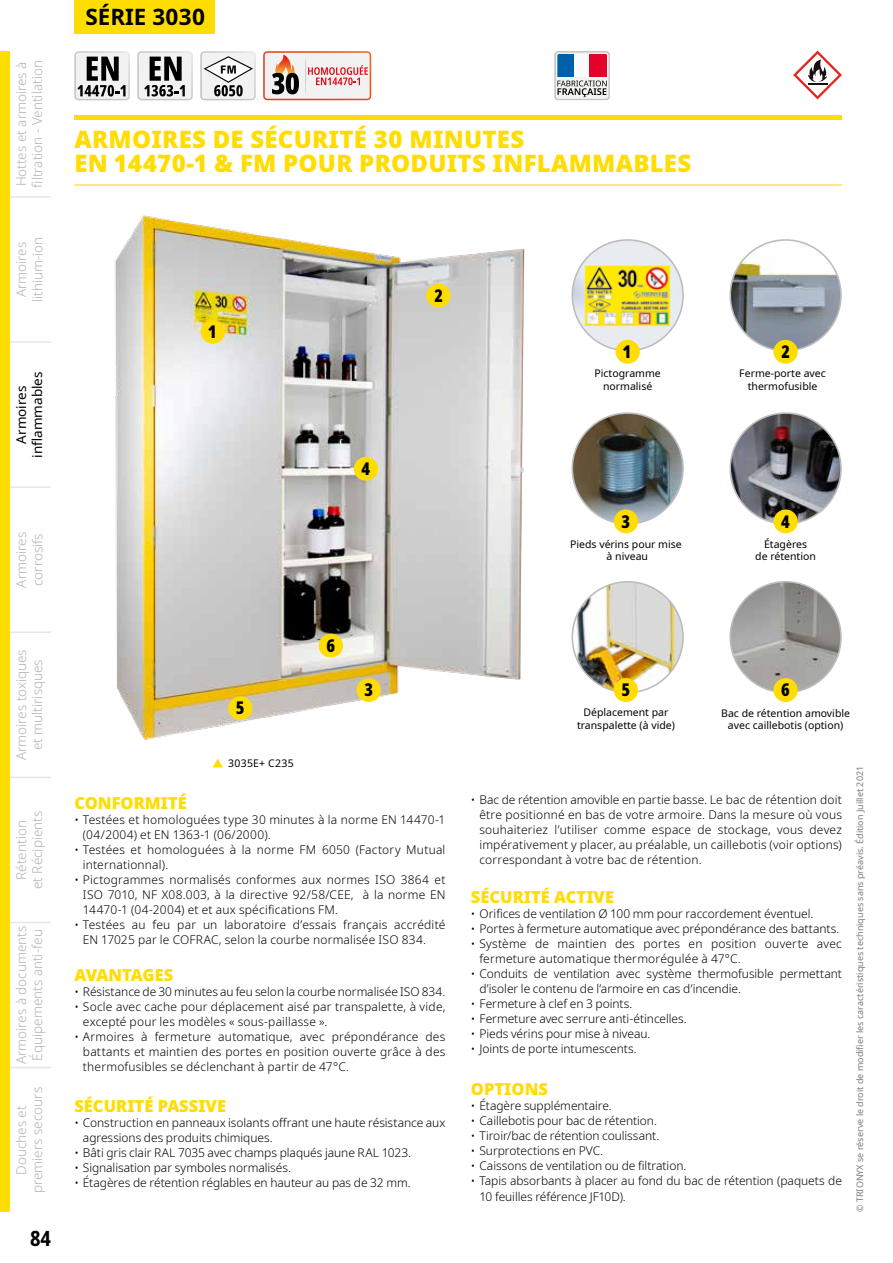
<style>
.page{position:relative;width:893px;height:1263px;background:#fff}
.page>*{position:absolute;margin:0;border:0;box-sizing:border-box;transform-origin:0 0}
.t1{font:900 24px/24px "Noto Sans";letter-spacing:.01em;color:#fd0}
.t2{font:700 22.5px "Noto Sans";color:#000}
.t3{font:700 condensed 21px "Noto Sans";color:#000}
.t4{font:900 extra-condensed 17.55px "Noto Sans";color:#000}
.t5{font:900 16.5px "Noto Sans";color:#fd0}
.t6{font:300 13.5px/16.2px "Noto Sans";color:#b3b2b2;text-align:center}
.t7{font:13.5px/16.2px "Noto Sans";color:#000;text-align:center}
.t8{font:300 12px/15px "Noto Sans";color:#000}
.t9{font:300 12px/15px "Noto Sans";letter-spacing:.02em;color:#000}
.t10{font:10.5px/12.6px "Noto Sans";color:#000;text-align:center}
.t11{font:10.5px "Noto Sans";letter-spacing:.02em;color:#000}
.t12{font:9px "Noto Sans";color:#7c7b7b}
.s1{color:#fff}
</style>
<div class="page">
<svg style="left:10px;top:196px;width:41px;height:872px"></svg>
<div style="left:0;top:51px;width:10px;height:1161px;background:#fd0"></div>
<div style="left:74px;top:0;width:141px;height:34px;background:#fd0"></div>
<svg style="left:554px;top:51px;width:56px;height:49px"></svg>
<div style="left:557px;top:54px;width:17px;height:23px;background:#005fab"></div>
<div style="left:574px;top:54px;width:16px;height:23px;background:#fbfbfb"></div>
<div style="left:590px;top:54px;width:17px;height:23px;background:#e40429"></div>
<hr style="left:74px;top:116px;width:768px;height:4px;background:#fd0">
<svg style="left:793px;top:51px;width:49px;height:48px"></svg>
<hr style="left:74px;top:184px;width:768px;height:2px;background:#ffea80">
<img style="left:114px;top:215px;width:411px;height:525px">
<img style="left:572px;top:240px;width:111px;height:111px;border-radius:55px">
<img style="left:572px;top:413px;width:111px;height:111px;border-radius:55px">
<img style="left:572px;top:582px;width:111px;height:110px;border-radius:55px">
<img style="left:730px;top:240px;width:111px;height:111px;border-radius:55px">
<img style="left:730px;top:413px;width:111px;height:111px;border-radius:55px">
<img style="left:730px;top:582px;width:111px;height:110px;border-radius:55px">
<div style="left:615px;top:340px;width:25px;height:24px;background:#fd0;border-radius:50%"></div>
<div style="left:201px;top:320px;width:24px;height:24px;background:#fd0;border-radius:50%"></div>
<div style="left:773px;top:340px;width:25px;height:24px;background:#fd0;border-radius:50%"></div>
<div style="left:426px;top:284px;width:25px;height:23px;background:#fd0;border-radius:50%"></div>
<div style="left:614px;top:509px;width:24px;height:24px;background:#fd0;border-radius:50%"></div>
<div style="left:357px;top:678px;width:24px;height:24px;background:#fd0;border-radius:50%"></div>
<div style="left:773px;top:509px;width:25px;height:24px;background:#fd0;border-radius:50%"></div>
<div style="left:354px;top:457px;width:24px;height:24px;background:#fd0;border-radius:50%"></div>
<div style="left:614px;top:678px;width:24px;height:24px;background:#fd0;border-radius:50%"></div>
<div style="left:228px;top:696px;width:24px;height:24px;background:#fd0;border-radius:50%"></div>
<div style="left:773px;top:678px;width:25px;height:24px;background:#fd0;border-radius:50%"></div>
<div style="left:319px;top:634px;width:24px;height:23px;background:#fd0;border-radius:50%"></div>
<svg style="left:213px;top:758px;width:10px;height:9px"></svg>
<svg style="left:263px;top:51px;width:108px;height:49px"></svg>
<svg style="left:200px;top:51px;width:56px;height:49px"></svg>
<svg style="left:74px;top:51px;width:56px;height:49px"></svg>
<svg style="left:137px;top:51px;width:56px;height:49px"></svg>
<p class="t6" style="left:13px;top:188px;width:129px;text-align:left;rotate:-90deg">Hottes et armoires à filtration - Ventilation</p>
<p class="t6" style="left:14px;top:302px;width:67px;rotate:-90deg">Armoires lithium-ion</p>
<p class="t7" style="left:13px;top:458px;width:88px;rotate:-90deg">Armoires inflammables</p>
<p class="t6" style="left:14px;top:587px;width:57px;text-align:left;rotate:-90deg">Armoires corrosifs</p>
<p class="t6" style="left:13px;top:760px;width:113px;rotate:-90deg">Armoires toxiques et multirisques</p>
<p class="t6" style="left:13px;top:889px;width:80px;rotate:-90deg">Rétention<br>et Récipients</p>
<p class="t6" style="left:13px;top:1064px;width:140px;text-align:left;rotate:-90deg">Armoires à documents<br>Équipements anti-feu</p>
<p class="t6" style="left:13px;top:1193px;width:108px;rotate:-90deg">Douches et premiers secours</p>
<h3 class="t3" style="left:30px;top:1223px;width:22px">84</h3>
<h2 class="t2" style="left:85px;top:1px;width:122px">SÉRIE 3030</h2>
<h1 class="t1" style="left:74px;top:128px;width:618px">ARMOIRES DE SÉCURITÉ 30 MINUTES<br>EN 14470-1 &amp; FM POUR PRODUITS INFLAMMABLES</h1>
<h3 class="t4" style="left:208px;top:318px;width:10px">1</h3>
<h3 class="t4" style="left:362px;top:455px;width:10px">4</h3>
<h3 class="t4" style="left:434px;top:282px;width:10px">2</h3>
<h3 class="t4" style="left:622px;top:338px;width:10px">1</h3>
<h3 class="t4" style="left:781px;top:338px;width:10px">2</h3>
<p class="t10" style="left:594px;top:368px;width:68px">Pictogramme normalisé</p>
<p class="t10" style="left:739px;top:368px;width:88px">Ferme-porte avec thermofusible</p>
<h3 class="t4" style="left:622px;top:508px;width:10px">3</h3>
<p class="t10" style="left:570px;top:538px;width:113px">Pieds vérins pour mise à niveau</p>
<h3 class="t4" style="left:781px;top:508px;width:10px">4</h3>
<p class="t10" style="left:755px;top:538px;width:62px">Étagères<br>de rétention</p>
<h3 class="t4" style="left:236px;top:695px;width:10px">5</h3>
<p class="t11" style="left:228px;top:756px;width:67px">3035E+ C235</p>
<h3 class="t4" style="left:327px;top:632px;width:10px">6</h3>
<h3 class="t4" style="left:364px;top:677px;width:10px">3</h3>
<h3 class="t5" style="left:74px;top:790px;width:114px">CONFORMITÉ</h3>
<p class="t9" style="left:83px;top:812px;width:364px;text-indent:-9px">• Testées et homologuées type 30 minutes à la norme EN 14470-1 (04/2004) et EN 1363-1 (06/2000).</p>
<p class="t8" style="left:83px;top:842px;width:364px;text-indent:-9px">• Testées et homologuées à la norme FM 6050 (Factory Mutual internationnal).</p>
<p class="t8" style="left:83px;top:872px;width:364px;text-align:justify;text-indent:-9px">• Pictogrammes normalisés conformes aux normes ISO 3864 et ISO 7010, NF X08.003, à la directive 92/58/CEE, à la norme EN 14470-1 (04-2004) et et aux spécifications FM.</p>
<p class="t8" style="left:83px;top:917px;width:364px;text-indent:-9px">• Testées au feu par un laboratoire d’essais français accrédité<br>EN<span class="s1">:</span>17025 par le COFRAC, selon la courbe normalisée ISO 834.</p>
<h3 class="t5" style="left:74px;top:962px;width:100px">AVANTAGES</h3>
<p class="t8" style="left:74px;top:984px;width:372px">• Résistance de 30 minutes au feu selon la courbe normalisée ISO 834.</p>
<p class="t8" style="left:83px;top:999px;width:364px;text-indent:-9px">• Socle avec cache pour déplacement aisé par transpalette, à vide, excepté pour les modèles « sous-paillasse ».</p>
<p class="t8" style="left:83px;top:1029px;width:364px;text-align:justify;text-indent:-9px">• Armoires à fermeture automatique, avec prépondérance des battants et maintien des portes en position ouverte grâce à des thermofusibles se déclenchant à partir de 47°C.</p>
<h3 class="t5" style="left:74px;top:1093px;width:153px">SÉCURITÉ PASSIVE</h3>
<p class="t8" style="left:83px;top:1115px;width:364px;text-indent:-9px">• Construction en panneaux isolants offrant une haute résistance aux agressions des produits chimiques.</p>
<p class="t8" style="left:74px;top:1145px;width:338px">• Bâti gris clair RAL 7035 avec champs plaqués jaune RAL 1023.</p>
<p class="t8" style="left:74px;top:1160px;width:218px">• Signalisation par symboles normalisés.</p>
<p class="t8" style="left:74px;top:1175px;width:338px">• Étagères de rétention réglables en hauteur au pas de 32 mm.</p>
<h3 class="t4" style="left:622px;top:677px;width:10px">5</h3>
<p class="t10" style="left:577px;top:706px;width:99px">Déplacement par transpalette (à vide)</p>
<h3 class="t4" style="left:781px;top:677px;width:10px">6</h3>
<p class="t10" style="left:721px;top:707px;width:130px">Bac de rétention amovible avec caillebotis (option)</p>
<p class="t8" style="left:479px;top:792px;width:364px;text-align:justify;text-indent:-9px">• Bac de rétention amovible en partie basse. Le bac de rétention doit être positionné en bas de votre armoire. Dans la mesure où vous souhaiteriez l’utiliser comme espace de stockage, vous devez impérativement y placer, au préalable, un caillebotis (voir options) correspondant à votre bac de rétention.</p>
<h3 class="t5" style="left:471px;top:884px;width:145px">SÉCURITÉ ACTIVE</h3>
<p class="t8" style="left:471px;top:906px;width:344px">• Orifices de ventilation Ø 100 mm pour raccordement éventuel.</p>
<p class="t8" style="left:471px;top:921px;width:370px">• Portes à fermeture automatique avec prépondérance des battants.</p>
<p class="t8" style="left:479px;top:936px;width:364px;text-indent:-9px">• Système de maintien des portes en position ouverte avec fermeture automatique thermorégulée à 47°C.</p>
<p class="t8" style="left:479px;top:966px;width:364px;text-indent:-9px">• Conduits de ventilation avec système thermofusible permettant d’isoler le contenu de l’armoire en cas d’incendie.</p>
<p class="t8" style="left:471px;top:996px;width:163px">• Fermeture à clef en 3 points.</p>
<p class="t8" style="left:471px;top:1011px;width:217px">• Fermeture avec serrure anti-étincelles.</p>
<p class="t8" style="left:471px;top:1026px;width:181px">• Pieds vérins pour mise à niveau.</p>
<p class="t8" style="left:471px;top:1041px;width:167px">• Joints de porte intumescents.</p>
<h3 class="t5" style="left:471px;top:1076px;width:79px">OPTIONS</h3>
<p class="t8" style="left:471px;top:1098px;width:142px">• Étagère supplémentaire.</p>
<p class="t8" style="left:471px;top:1113px;width:188px">• Caillebotis pour bac de rétention.</p>
<p class="t8" style="left:471px;top:1128px;width:190px">• Tiroir/bac de rétention coulissant.</p>
<p class="t8" style="left:471px;top:1143px;width:134px">• Surprotections en PVC.</p>
<p class="t8" style="left:471px;top:1158px;width:217px">• Caissons de ventilation ou de filtration.</p>
<p class="t8" style="left:479px;top:1172px;width:364px;line-height:16.2px;text-indent:-9px">• Tapis absorbants à placer au fond du bac de rétention (paquets de<br>10 feuilles référence JF10D).</p>
<p class="t12" style="left:853px;top:1212px;width:447px;rotate:-90deg">© TRIONYX se réserve le droit de modifier les caractéristiques techniques sans préavis. Édition Juillet 2021</p>
</div>
